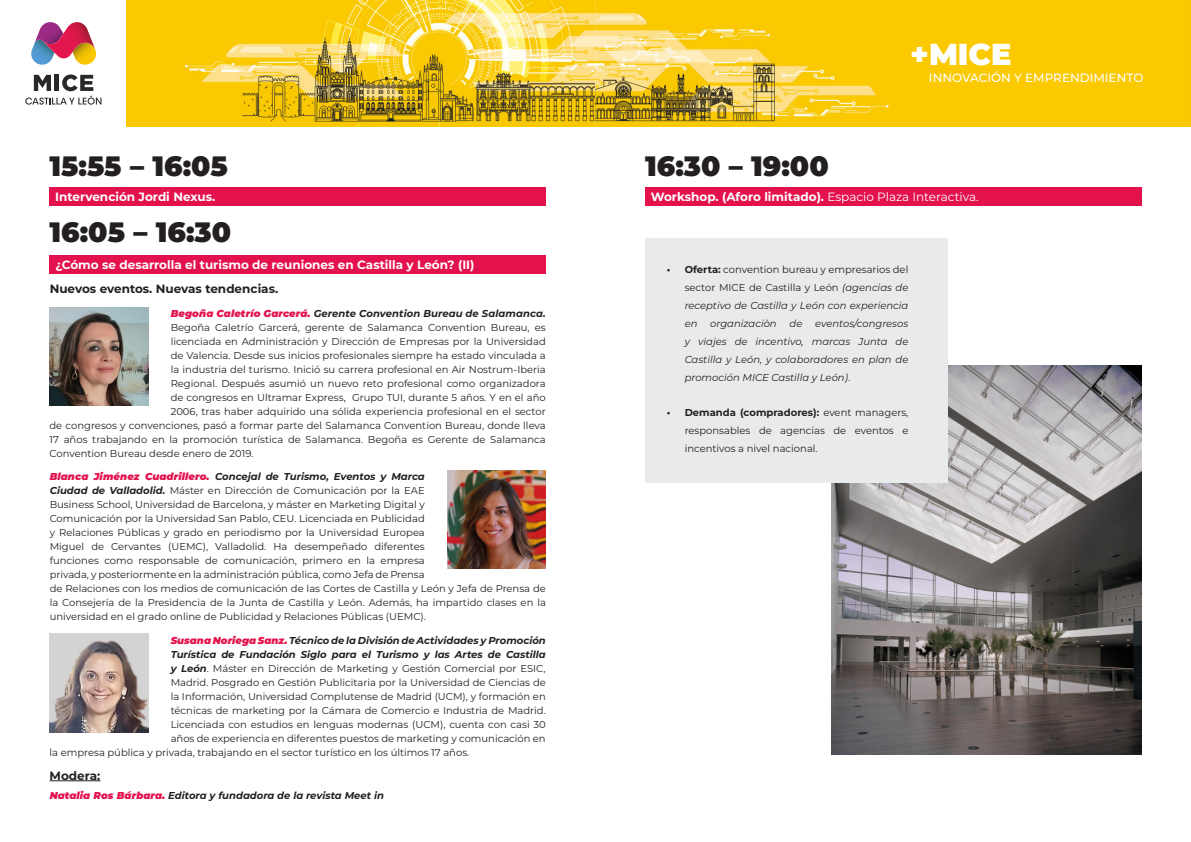
<style>
.page{position:relative;width:1191px;height:842px;background:#fff}
.page>*{position:absolute;margin:0;border:0;box-sizing:border-box;transform-origin:0 0}
.t1{font:900 30.3px "Montserrat";color:#fff}
.t2{font:900 28px "Montserrat";color:#231f20}
.t3{font:700 12px "Montserrat";color:#fff}
.t4{font:700 12px "Montserrat";color:#231f20}
.t5{font:500 12px "Montserrat";color:#fff}
.t6{font:10px/14px "Montserrat";color:#231f20;text-align:justify}
.t7{font:italic 700 10px "Montserrat";color:#231f20}
.t8{font:italic 10px/18px "Montserrat";color:#231f20;text-align:justify}
.s1{font-weight:900;color:#e3124d}
.s2{font-weight:900;font-style:italic;color:#e3124d}
.s3{font-weight:700;font-style:italic}
.s4{font-weight:400}
.s5{font-weight:700}
.s6{font-style:italic}
.s7{font-style:normal}
</style>
<div class="page">
<div style="left:50px;top:187px;width:496px;height:19px;background:#e3124d"></div>
<div style="left:645px;top:187px;width:496px;height:19px;background:#e3124d"></div>
<hr style="left:50px;top:780px;width:50px;height:1px;background:#231f20">
<img style="left:50px;top:307px;width:98px;height:99px">
<img style="left:447px;top:470px;width:99px;height:99px">
<img style="left:50px;top:634px;width:98px;height:98px">
<img style="left:831px;top:366px;width:310px;height:388px">
<div style="left:645px;top:238px;width:303px;height:245px;background:#e9eaeb"></div>
<svg style="left:31px;top:22px;width:65px;height:43px"></svg>
<svg style="left:25px;top:75px;width:76px;height:30px"></svg>
<div style="left:50px;top:255px;width:496px;height:19px;background:#e3124d"></div>
<img style="left:127px;top:0;width:1064px;height:127px">
<p class="t2" style="left:50px;top:145px;width:180px">15:55 – 16:05</p>
<p class="t3" style="left:55px;top:188px;width:161px">Intervención Jordi Nexus.</p>
<p class="t2" style="left:50px;top:211px;width:183px">16:05 – 16:30</p>
<p class="t3" style="left:55px;top:256px;width:421px">¿Cómo se desarrolla el turismo de reuniones en Castilla y León? (II)</p>
<p class="t4" style="left:50px;top:280px;width:230px">Nuevos eventos. Nuevas tendencias.</p>
<p class="t7" style="left:171px;top:306px;width:376px"><span class="s1">Begoña Caletrío Garcerá.</span> Gerente Convention Bureau de Salamanca.</p>
<p class="t6" style="left:171px;top:320px;width:376px">Begoña Caletrío Garcerá, gerente de Salamanca Convention Bureau, es</p>
<p class="t6" style="left:171px;top:334px;width:376px">licenciada en Administración y Dirección de Empresas por la Universidad</p>
<p class="t6" style="left:171px;top:348px;width:376px">de Valencia. Desde sus inicios profesionales siempre ha estado vinculada a</p>
<p class="t6" style="left:171px;top:362px;width:376px">la industria del turismo. Inició su carrera profesional en Air Nostrum-Iberia</p>
<p class="t6" style="left:171px;top:376px;width:376px">Regional. Después asumió un nuevo reto profesional como organizadora</p>
<p class="t6" style="left:171px;top:390px;width:376px">de congresos en Ultramar Express, Grupo TUI, durante 5 años. Y en el año</p>
<p class="t6" style="left:171px;top:404px;width:376px">2006, tras haber adquirido una sólida experiencia profesional en el sector</p>
<p class="t6" style="left:50px;top:418px;width:498px">de congresos y convenciones, pasó a formar parte del Salamanca Convention Bureau, donde lleva</p>
<p class="t6" style="left:50px;top:432px;width:498px">17 años trabajando en la promoción turística de Salamanca. Begoña es Gerente de Salamanca</p>
<p class="t6" style="left:50px;top:446px;width:205px">Convention Bureau desde enero de 2019.</p>
<p class="t6" style="left:50px;top:469px;width:498px;text-align:left"><span class="s2">Blanca Jiménez Cuadrillero.</span> <span class="s3">Concejal de Turismo, Eventos y Marca<br>Ciudad de Valladolid.</span> Máster en Dirección de Comunicación por la EAE<br>Business School, Universidad de Barcelona, y máster en Marketing Digital y<br>Comunicación por la Universidad San Pablo, CEU. Licenciada en Publicidad<br>y Relaciones Públicas y grado en periodismo por la Universidad Europea<br>Miguel de Cervantes (UEMC), Valladolid. Ha desempeñado diferentes<br>funciones como responsable de comunicación, primero en la empresa<br>privada, y posteriormente en la administración pública, como Jefa de Prensa<br>de Relaciones con los medios de comunicación de las Cortes de Castilla y León y Jefa de Prensa de la Consejería de la Presidencia de la Junta de Castilla y León. Además, ha impartido clases en la universidad en el grado online de Publicidad y Relaciones Públicas (UEMC).</p>
<p class="t7" style="left:171px;top:633px;width:376px"><span class="s1">Susana Noriega Sanz.</span> Técnico de la División de Actividades y Promoción</p>
<p class="t7" style="left:171px;top:647px;width:376px">Turística de Fundación Siglo para el Turismo y las Artes de Castilla</p>
<p class="t6" style="left:171px;top:661px;width:376px"><span class="s3">y León</span>. Máster en Dirección de Marketing y Gestión Comercial por ESIC,</p>
<p class="t6" style="left:171px;top:675px;width:376px">Madrid. Posgrado en Gestión Publicitaria por la Universidad de Ciencias de</p>
<p class="t6" style="left:171px;top:689px;width:376px">la Información, Universidad Complutense de Madrid (UCM), y formación en</p>
<p class="t6" style="left:171px;top:703px;width:376px">técnicas de marketing por la Cámara de Comercio e Industria de Madrid.</p>
<p class="t6" style="left:171px;top:717px;width:376px">Licenciada con estudios en lenguas modernas (UCM), cuenta con casi 30</p>
<p class="t6" style="left:171px;top:731px;width:376px">años de experiencia en diferentes puestos de marketing y comunicación en</p>
<p class="t6" style="left:50px;top:745px;width:421px">la empresa pública y privada, trabajando en el sector turístico en los últimos 17 años.</p>
<p class="t4" style="left:50px;top:767px;width:52px">Modera:</p>
<p class="t7" style="left:50px;top:788px;width:336px"><span class="s1">Natalia Ros Bárbara.</span> Editora y fundadora de la revista Meet in</p>
<p class="t1" style="left:910px;top:32px;width:103px">+MICE</p>
<p class="t2" style="left:645px;top:145px;width:185px">16:30 – 19:00</p>
<p class="t5" style="left:929px;top:70px;width:216px">INNOVACIÓN Y EMPRENDIMIENTO</p>
<p class="t3" style="left:651px;top:188px;width:329px">Workshop. (Aforo limitado). <span class="s4">Espacio Plaza Interactiva.</span></p>
<p class="t6" style="left:684px;top:260px;width:225px;line-height:18px;text-indent:-18px"><span class="s5">• Oferta:</span> convention bureau y empresarios del sector MICE de Castilla y León <span class="s6">(agencias de receptivo de Castilla y León con experiencia en</span></p>
<p class="t8" style="left:684px;top:314px;width:225px;text-indent:130px">eventos/congresos y viajes de incentivo, marcas Junta de Castilla y León, y colaboradores en plan de promoción MICE Castilla y León)<span class="s7">.</span></p>
<p class="t6" style="left:684px;top:403px;width:225px;line-height:18px;text-indent:-18px"><span class="s5">• Demanda (compradores):</span> event managers, responsables de agencias de eventos e incentivos a nivel nacional.</p>
<p class="t8" style="left:710px;top:314px;width:68px">organizaciòn</p>
<p class="t8" style="left:789px;top:314px;width:14px">de</p>
</div>
